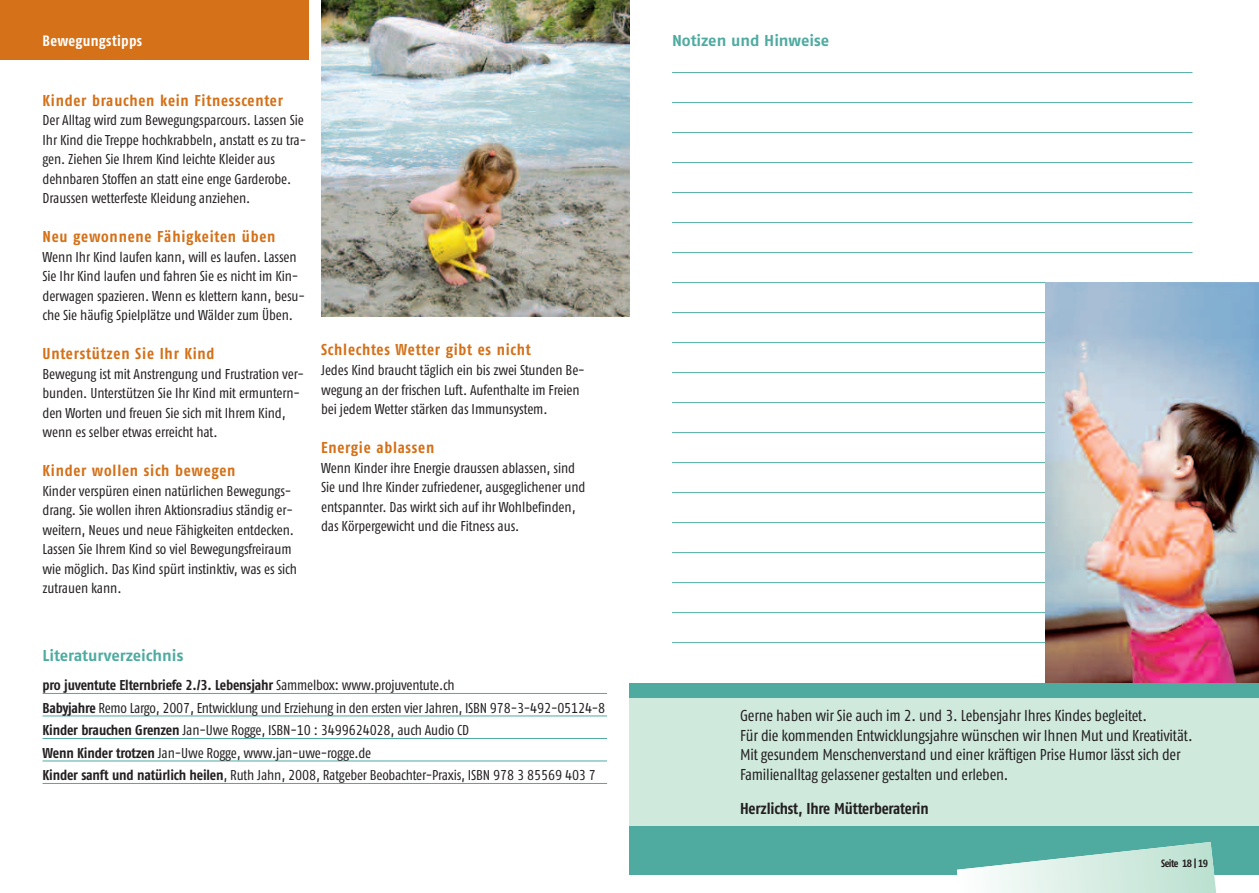
<style>
.page{position:relative;width:1259px;height:893px;background:#fff}
.page>*{position:absolute;margin:0;border:0;box-sizing:border-box;transform-origin:0 0}
.t1{font:15.75px/19.5px "Fago Co Regular Tf";letter-spacing:-.01em;color:#231f20}
.t2{font:15.75px "Fago Co Bold Tf";letter-spacing:.05em;color:#d47119}
.t3{font:15.75px "Fago No Bold Tf";letter-spacing:-.005em;color:#4faba0}
.t4{font:15.75px "Fago Co Bold Tf";letter-spacing:-.01em;color:#231f20}
.t5{font:15px "Fago Co Bold Tf";letter-spacing:.02em;color:#fff}
.t6{font:14.25px/19.5px "Fago Co Regular Tf";letter-spacing:-.01em;color:#231f20}
.t7{font:14.25px "Fago Co Bold Tf";letter-spacing:-.01em;color:#231f20}
.t8{font:10.5px "Fago Co Bold Tf";letter-spacing:-.05em;color:#231f20}
.s1{font-family:"Fago Co Regular Tf"}
.s2{font-family:"Fago Co Bold Tf"}
</style>
<div class="page">
<hr style="left:672px;top:72px;width:520px;height:1px;background:#4faba0">
<hr style="left:672px;top:102px;width:520px;height:1px;background:#4faba0">
<hr style="left:672px;top:132px;width:520px;height:1px;background:#4faba0">
<hr style="left:672px;top:162px;width:520px;height:1px;background:#4faba0">
<hr style="left:672px;top:192px;width:520px;height:1px;background:#4faba0">
<hr style="left:672px;top:222px;width:520px;height:1px;background:#4faba0">
<hr style="left:672px;top:252px;width:520px;height:1px;background:#4faba0">
<hr style="left:672px;top:282px;width:520px;height:1px;background:#4faba0">
<hr style="left:672px;top:312px;width:520px;height:1px;background:#4faba0">
<hr style="left:672px;top:342px;width:520px;height:1px;background:#4faba0">
<hr style="left:672px;top:372px;width:520px;height:1px;background:#4faba0">
<hr style="left:672px;top:402px;width:520px;height:1px;background:#4faba0">
<hr style="left:672px;top:432px;width:520px;height:1px;background:#4faba0">
<hr style="left:672px;top:462px;width:520px;height:1px;background:#4faba0">
<hr style="left:672px;top:492px;width:520px;height:1px;background:#4faba0">
<hr style="left:672px;top:522px;width:520px;height:1px;background:#4faba0">
<hr style="left:672px;top:552px;width:520px;height:1px;background:#4faba0">
<hr style="left:672px;top:582px;width:520px;height:1px;background:#4faba0">
<hr style="left:672px;top:612px;width:520px;height:1px;background:#4faba0">
<hr style="left:672px;top:642px;width:520px;height:1px;background:#4faba0">
<img style="left:1045px;top:282px;width:214px;height:401px">
<div style="left:0;top:0;width:308px;height:60px;background:#d47119"></div>
<div style="left:629px;top:683px;width:630px;height:192px;background:#4faba0"></div>
<div style="left:629px;top:699px;width:630px;height:127px;background:#cfe9dd"></div>
<hr style="left:43px;top:693px;width:564px;height:1px;background:#4faba0">
<hr style="left:43px;top:716px;width:564px;height:1px;background:#4faba0">
<hr style="left:43px;top:738px;width:564px;height:1px;background:#4faba0">
<hr style="left:43px;top:761px;width:564px;height:1px;background:#4faba0">
<hr style="left:43px;top:783px;width:564px;height:1px;background:#4faba0">
<svg style="left:957px;top:842px;width:259px;height:51px"></svg>
<img style="left:321px;top:0;width:308px;height:316px">
<p class="t5" style="left:43px;top:35px;width:101px">Bewegungstipps</p>
<p class="t2" style="left:43px;top:95px;width:242px">Kinder brauchen kein Fitnesscenter</p>
<p class="t6" style="left:43px;top:112px;width:265px">Der Alltag wird zum Bewegungsparcours. Lassen Sie Ihr Kind die Treppe hochkrabbeln, anstatt es zu tra&shy;gen. Ziehen Sie Ihrem Kind leichte Kleider aus dehnbaren Stoffen an statt eine enge Garderobe.<br>Draussen wetterfeste Kleidung anziehen.</p>
<p class="t2" style="left:43px;top:231px;width:234px">Neu gewonnene Fähigkeiten üben</p>
<p class="t6" style="left:43px;top:248px;width:264px">Wenn Ihr Kind laufen kann, will es laufen. Lassen Sie Ihr Kind laufen und fahren Sie es nicht im Kin&shy;derwagen spazieren. Wenn es klettern kann, besu&shy;che Sie häufig Spielplätze und Wälder zum Üben.</p>
<p class="t2" style="left:43px;top:348px;width:174px">Unterstützen Sie Ihr Kind</p>
<p class="t6" style="left:43px;top:365px;width:263px">Bewegung ist mit Anstrengung und Frustration ver&shy;bunden. Unterstützen Sie Ihr Kind mit ermuntern&shy;den Worten und freuen Sie sich mit Ihrem Kind, wenn es selber etwas erreicht hat.</p>
<p class="t2" style="left:43px;top:465px;width:194px">Kinder wollen sich bewegen</p>
<p class="t6" style="left:43px;top:482px;width:256px">Kinder verspüren einen natürlichen Bewegungs&shy;drang. Sie wollen ihren Aktionsradius ständig er&shy;weitern, Neues und neue Fähigkeiten entdecken.<br>Lassen Sie Ihrem Kind so viel Bewegungsfreiraum wie möglich. Das Kind spürt instinktiv, was es sich zutrauen kann.</p>
<p class="t2" style="left:321px;top:344px;width:211px">Schlechtes Wetter gibt es nicht</p>
<p class="t6" style="left:321px;top:362px;width:265px">Jedes Kind braucht täglich ein bis zwei Stunden Be&shy;wegung an der frischen Luft. Aufenthalte im Freien bei jedem Wetter stärken das Immunsystem.</p>
<p class="t2" style="left:321px;top:442px;width:115px">Energie ablassen</p>
<p class="t6" style="left:321px;top:459px;width:266px">Wenn Kinder ihre Energie draussen ablassen, sind Sie und Ihre Kinder zufriedener, ausgeglichener und entspannter. Das wirkt sich auf ihr Wohlbefinden, das Körpergewicht und die Fitness aus.</p>
<p class="t3" style="left:672px;top:35px;width:159px">Notizen und Hinweise</p>
<p class="t3" style="left:43px;top:650px;width:142px">Literaturverzeichnis</p>
<p class="t7" style="left:43px;top:680px;width:414px">pro juventute Elternbriefe 2./3. Lebensjahr <span class="s1">Sammelbox: www.projuventute.ch</span></p>
<p class="t6" style="left:43px;top:698px;width:564px;line-height:22.5px"><span class="s2">Babyjahre</span> Remo Largo, 2007, Entwicklung und Erziehung in den ersten vier Jahren, ISBN 978-3-492-05124-8<br><span class="s2">Kinder brauchen Grenzen</span> Jan-Uwe Rogge, ISBN-10 : 3499624028, auch Audio CD<br><span class="s2">Wenn Kinder trotzen</span> Jan-Uwe Rogge, www.jan-uwe-rogge.de<br><span class="s2">Kinder sanft und natürlich heilen</span>, Ruth Jahn, 2008, Ratgeber Beobachter-Praxis, ISBN 978 3 85569 403 7</p>
<p class="t1" style="left:740px;top:708px;width:454px">Gerne haben wir Sie auch im 2. und 3. Lebensjahr Ihres Kindes begleitet.<br>Für die kommenden Entwicklungsjahre wünschen wir Ihnen Mut und Kreativität.<br>Mit gesundem Menschenverstand und einer kräftigen Prise Humor lässt sich der Familienalltag gelassener gestalten und erleben.</p>
<p class="t4" style="left:740px;top:803px;width:190px">Herzlichst, Ihre Mütterberaterin</p>
<p class="t8" style="left:1161px;top:860px;width:49px">Seite 18 | 19</p>
</div>
